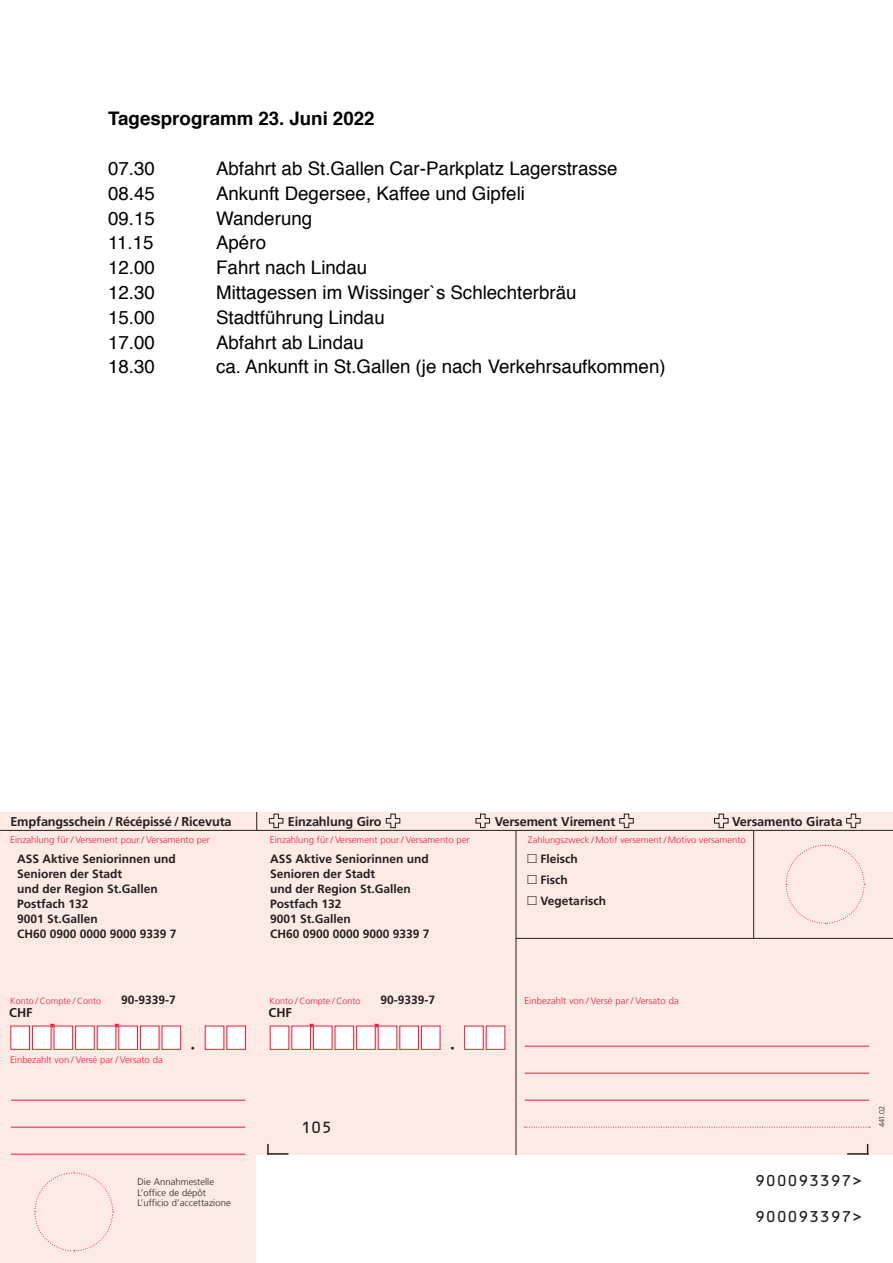
<style>
.page{position:relative;width:893px;height:1263px;background:#fff}
.page>*{position:absolute;margin:0;border:0;box-sizing:border-box;transform-origin:0 0}
.t1{font:18.75px "Helvetica";color:#000}
.t2{font:700 18.75px "Helvetica";color:#000}
.t3{font:18px "OCRB10 Pitch BT";color:#231f20}
.t4{font:15px "OCRB";color:#231f20}
.t5{font:700 12.75px "Frutiger";letter-spacing:-.01em;color:#231f20}
.t6{font:700 12px/15px "Frutiger";color:#231f20}
.t7{font:300 9.45px "Frutiger";color:#ed1a3a}
.t8{font:300 9.45px/10.5px "Frutiger";letter-spacing:.005em;color:#231f20}
.t9{font:300 9.15px "Frutiger";color:#ed1a3a}
.t10{font:300 9px "Frutiger";color:#ed1a3a}
.t11{font:300 8.25px "Frutiger";color:#231f20}
.t12{font:300 7.5px "Frutiger";color:#231f20}
.s1{font-family:"European Pi Three";font-weight:400}
</style>
<div class="page">
<div style="left:0;top:812px;width:893px;height:451px;background:#fdeae4"></div>
<hr style="left:0;top:830px;width:893px;height:1px;background:#231f20">
<hr style="left:516px;top:938px;width:377px;height:1px;background:#231f20">
<hr style="left:516px;top:830px;width:1px;height:333px;background:#231f20">
<hr style="left:753px;top:830px;width:1px;height:108px;background:#231f20">
<svg style="left:269px;top:814px;width:15px;height:14px"></svg>
<svg style="left:386px;top:814px;width:14px;height:14px"></svg>
<svg style="left:476px;top:814px;width:14px;height:14px"></svg>
<svg style="left:619px;top:814px;width:15px;height:14px"></svg>
<svg style="left:714px;top:814px;width:15px;height:14px"></svg>
<svg style="left:846px;top:814px;width:15px;height:14px"></svg>
<svg style="left:267px;top:1144px;width:2px;height:9px"></svg>
<hr style="left:267px;top:1153px;width:21px;height:2px;background:#231f20">
<hr style="left:847px;top:1153px;width:21px;height:2px;background:#231f20">
<div style="left:256px;top:1155px;width:637px;height:108px;background:#fff"></div>
<svg style="left:256px;top:812px;width:1px;height:18px"></svg>
<hr style="left:525px;top:1100px;width:344px;height:1px;background:#ed1a3a">
<hr style="left:525px;top:1073px;width:344px;height:1px;background:#ed1a3a">
<hr style="left:525px;top:1046px;width:344px;height:1px;background:#ed1a3a">
<svg style="left:525px;top:1127px;width:345px;height:1px"></svg>
<svg style="left:785px;top:844px;width:80px;height:80px"></svg>
<hr style="left:11px;top:1100px;width:234px;height:1px;background:#ed1a3a">
<hr style="left:11px;top:1154px;width:234px;height:1px;background:#ed1a3a">
<hr style="left:11px;top:1127px;width:234px;height:1px;background:#ed1a3a">
<svg style="left:34px;top:1172px;width:80px;height:79px"></svg>
<div style="left:11px;top:1026px;width:18px;height:23px;background:#fff"></div>
<div style="left:11px;top:1026px;width:19px;height:23px;border:1px solid #ed1a3a"></div>
<div style="left:32px;top:1026px;width:19px;height:23px;background:#fff"></div>
<div style="left:32px;top:1026px;width:19px;height:23px;border:1px solid #ed1a3a"></div>
<div style="left:54px;top:1026px;width:19px;height:23px;background:#fff"></div>
<div style="left:54px;top:1026px;width:19px;height:23px;border:1px solid #ed1a3a"></div>
<div style="left:76px;top:1026px;width:18px;height:23px;background:#fff"></div>
<div style="left:75px;top:1026px;width:19px;height:23px;border:1px solid #ed1a3a"></div>
<div style="left:97px;top:1026px;width:19px;height:23px;background:#fff"></div>
<div style="left:119px;top:1026px;width:18px;height:23px;background:#fff"></div>
<div style="left:119px;top:1026px;width:19px;height:23px;border:1px solid #ed1a3a"></div>
<div style="left:140px;top:1026px;width:19px;height:23px;background:#fff"></div>
<div style="left:140px;top:1026px;width:19px;height:23px;border:1px solid #ed1a3a"></div>
<div style="left:162px;top:1026px;width:19px;height:23px;background:#fff"></div>
<div style="left:162px;top:1026px;width:19px;height:23px;border:1px solid #ed1a3a"></div>
<div style="left:205px;top:1026px;width:19px;height:23px;background:#fff"></div>
<div style="left:227px;top:1026px;width:18px;height:23px;background:#fff"></div>
<div style="left:227px;top:1026px;width:19px;height:23px;border:1px solid #ed1a3a"></div>
<div style="left:270px;top:1026px;width:19px;height:23px;background:#fff"></div>
<div style="left:292px;top:1026px;width:18px;height:23px;background:#fff"></div>
<div style="left:292px;top:1026px;width:19px;height:23px;border:1px solid #ed1a3a"></div>
<div style="left:313px;top:1026px;width:19px;height:23px;background:#fff"></div>
<div style="left:313px;top:1026px;width:19px;height:23px;border:1px solid #ed1a3a"></div>
<div style="left:335px;top:1026px;width:19px;height:23px;background:#fff"></div>
<div style="left:335px;top:1026px;width:19px;height:23px;border:1px solid #ed1a3a"></div>
<div style="left:357px;top:1026px;width:18px;height:23px;background:#fff"></div>
<div style="left:356px;top:1026px;width:19px;height:23px;border:1px solid #ed1a3a"></div>
<div style="left:378px;top:1026px;width:19px;height:23px;background:#fff"></div>
<div style="left:400px;top:1026px;width:18px;height:23px;background:#fff"></div>
<div style="left:400px;top:1026px;width:19px;height:23px;border:1px solid #ed1a3a"></div>
<div style="left:421px;top:1026px;width:19px;height:23px;background:#fff"></div>
<div style="left:421px;top:1026px;width:19px;height:23px;border:1px solid #ed1a3a"></div>
<div style="left:465px;top:1026px;width:18px;height:23px;background:#fff"></div>
<div style="left:464px;top:1026px;width:19px;height:23px;border:1px solid #ed1a3a"></div>
<div style="left:486px;top:1026px;width:19px;height:23px;background:#fff"></div>
<p class="t2" style="left:108px;top:104px;width:268px">Tagesprogramm 23. Juni 2022</p>
<p class="t1" style="left:108px;top:154px;width:48px">07.30</p>
<p class="t1" style="left:216px;top:154px;width:403px">Abfahrt ab St.Gallen Car-Parkplatz Lagerstrasse</p>
<p class="t1" style="left:108px;top:179px;width:48px">08.45</p>
<p class="t1" style="left:216px;top:179px;width:310px">Ankunft Degersee, Kaffee und Gipfeli</p>
<p class="t1" style="left:108px;top:204px;width:48px">09.15</p>
<p class="t1" style="left:216px;top:204px;width:98px">Wanderung</p>
<p class="t1" style="left:108px;top:228px;width:47px">11.15</p>
<p class="t1" style="left:216px;top:228px;width:51px">Apéro</p>
<p class="t1" style="left:108px;top:253px;width:48px">12.00</p>
<p class="t1" style="left:216px;top:253px;width:153px">Fahrt nach Lindau</p>
<p class="t1" style="left:108px;top:278px;width:48px">12.30</p>
<p class="t1" style="left:216px;top:278px;width:362px">Mittagessen im Wissinger`s Schlechterbräu</p>
<p class="t1" style="left:108px;top:303px;width:48px">15.00</p>
<p class="t1" style="left:216px;top:303px;width:170px">Stadtführung Lindau</p>
<p class="t1" style="left:108px;top:327px;width:48px">17.00</p>
<p class="t1" style="left:216px;top:327px;width:149px">Abfahrt ab Lindau</p>
<p class="t1" style="left:108px;top:352px;width:48px">18.30</p>
<p class="t1" style="left:216px;top:352px;width:451px">ca. Ankunft in St.Gallen (je nach Verkehrsaufkommen)</p>
<p class="t5" style="left:10px;top:814px;width:223px">Empfangsschein / Récépissé / Ricevuta</p>
<p class="t5" style="left:288px;top:814px;width:95px">Einzahlung Giro</p>
<p class="t5" style="left:495px;top:814px;width:122px">Versement Virement</p>
<p class="t5" style="left:732px;top:814px;width:112px">Versamento Girata</p>
<p class="t7" style="left:10px;top:834px;width:201px">Einzahlung für / Versement pour / Versamento per</p>
<p class="t7" style="left:270px;top:834px;width:201px">Einzahlung für / Versement pour / Versamento per</p>
<p class="t9" style="left:528px;top:834px;width:219px">Zahlungszweck / Motif versement / Motivo versamento</p>
<p class="t6" style="left:17px;top:851px;width:161px">ASS Aktive Seniorinnen und<br>Senioren der Stadt<br>und der Region St.Gallen<br>Postfach 132<br>9001 St.Gallen<br>CH60 0900 0000 9000 9339 7</p>
<p class="t6" style="left:270px;top:851px;width:161px">ASS Aktive Seniorinnen und<br>Senioren der Stadt<br>und der Region St.Gallen<br>Postfach 132<br>9001 St.Gallen<br>CH60 0900 0000 9000 9339 7</p>
<p class="t6" style="left:527px;top:848px;width:80px;line-height:21px"><span class="s1">M</span> Fleisch<br><span class="s1">M</span> Fisch<br><span class="s1">M</span> Vegetarisch</p>
<p class="t6" style="left:121px;top:993px;width:56px">90-9339-7</p>
<p class="t6" style="left:380px;top:993px;width:56px">90-9339-7</p>
<p class="t10" style="left:10px;top:996px;width:92px">Konto / Compte / Conto</p>
<p class="t10" style="left:270px;top:996px;width:92px">Konto / Compte / Conto</p>
<p class="t7" style="left:524px;top:996px;width:156px">Einbezahlt von / Versé par / Versato da</p>
<p class="t5" style="left:9px;top:1005px;width:25px">CHF</p>
<p class="t5" style="left:269px;top:1005px;width:25px">CHF</p>
<p class="t7" style="left:10px;top:1054px;width:154px">Einbezahlt von / Versé par / Versato da</p>
<p class="t11" style="left:191px;top:1043px;width:6px">•</p>
<p class="t11" style="left:450px;top:1043px;width:6px">•</p>
<p class="t3" style="left:301px;top:1120px;width:33px">105</p>
<p class="t8" style="left:138px;top:1176px;width:95px">Die Annahmestelle<br>L’office de dépôt<br>L’ufficio d’accettazione</p>
<p class="t12" style="left:877px;top:1127px;width:23px;rotate:-90deg">441.02</p>
<p class="t4" style="left:755px;top:1172px;width:109px">900093397&gt;</p>
<p class="t4" style="left:755px;top:1208px;width:109px">900093397&gt;</p>
</div>
